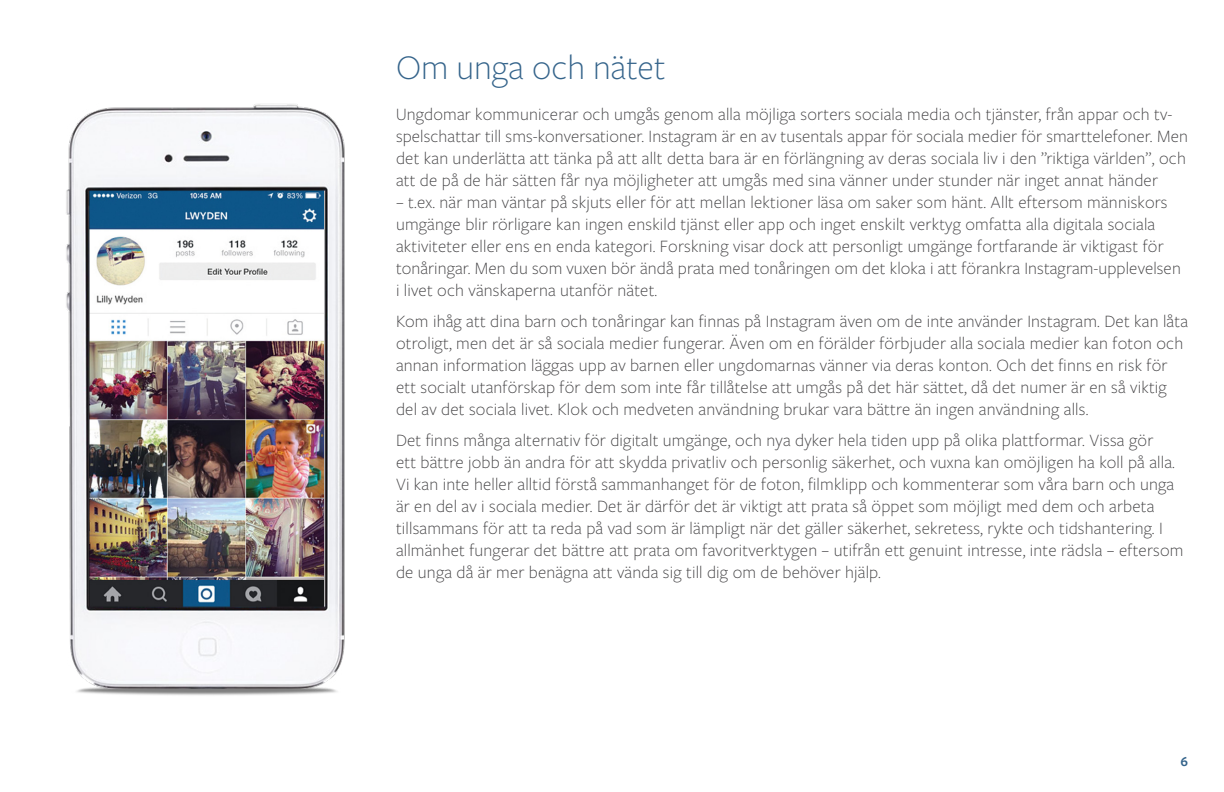
<style>
.page{position:relative;width:1224px;height:792px;background:#fff}
.page>*{position:absolute;margin:0;border:0;box-sizing:border-box;transform-origin:0 0}
.t1{font:300 36px "Freight Sans Pro";color:#35648b}
.t2{font:300 18px/22px "Freight Sans Pro";letter-spacing:.01em;color:#414042}
.t3{font:600 14px "Freight Sans Pro";color:#35648b}
</style>
<div class="page">
<img style="left:66px;top:104px;width:279px;height:592px">
<h1 class="t1" style="left:396px;top:43px;width:271px">Om unga och nätet</h1>
<p class="t2" style="left:396px;top:103px;width:794px">Ungdomar kommunicerar och umgås genom alla möjliga sorters sociala media och tjänster, från appar och tv&shy;spelschattar till sms-konversationer. Instagram är en av tusentals appar för sociala medier för smarttelefoner. Men det kan underlätta att tänka på att allt detta bara är en förlängning av deras sociala liv i den ”riktiga världen”, och att de på de här sätten får nya möjligheter att umgås med sina vänner under stunder när inget annat händer</p>
<p class="t2" style="left:396px;top:191px;width:786px">– t.ex. när man väntar på skjuts eller för att mellan lektioner läsa om saker som hänt. Allt eftersom människors umgänge blir rörligare kan ingen enskild tjänst eller app och inget enskilt verktyg omfatta alla digitala sociala aktiviteter eller ens en enda kategori. Forskning visar dock att personligt umgänge fortfarande är viktigast för tonåringar. Men du som vuxen bör ändå prata med tonåringen om det kloka i att förankra Instagram-upplevelsen i livet och vänskaperna utanför nätet.</p>
<p class="t2" style="left:396px;top:310px;width:794px">Kom ihåg att dina barn och tonåringar kan finnas på Instagram även om de inte använder Instagram. Det kan låta otroligt, men det är så sociala medier fungerar. Även om en förälder förbjuder alla sociala medier kan foton och annan information läggas upp av barnen eller ungdomarnas vänner via deras konton. Och det finns en risk för ett socialt utanförskap för dem som inte får tillåtelse att umgås på det här sättet, då det numer är en så viktig del av det sociala livet. Klok och medveten användning brukar vara bättre än ingen användning alls.</p>
<p class="t2" style="left:396px;top:429px;width:789px">Det finns många alternativ för digitalt umgänge, och nya dyker hela tiden upp på olika plattformar. Vissa gör<br>ett bättre jobb än andra för att skydda privatliv och personlig säkerhet, och vuxna kan omöjligen ha koll på alla.<br>Vi kan inte heller alltid förstå sammanhanget för de foton, filmklipp och kommenterar som våra barn och unga är en del av i sociala medier. Det är därför det är viktigt att prata så öppet som möjligt med dem och arbeta tillsammans för att ta reda på vad som är lämpligt när det gäller säkerhet, sekretess, rykte och tidshantering. I allmänhet fungerar det bättre att prata om favoritverktygen – utifrån ett genuint intresse, inte rädsla – eftersom de unga då är mer benägna att vända sig till dig om de behöver hjälp.</p>
<p class="t3" style="left:1180px;top:752px;width:9px">6</p>
</div>
